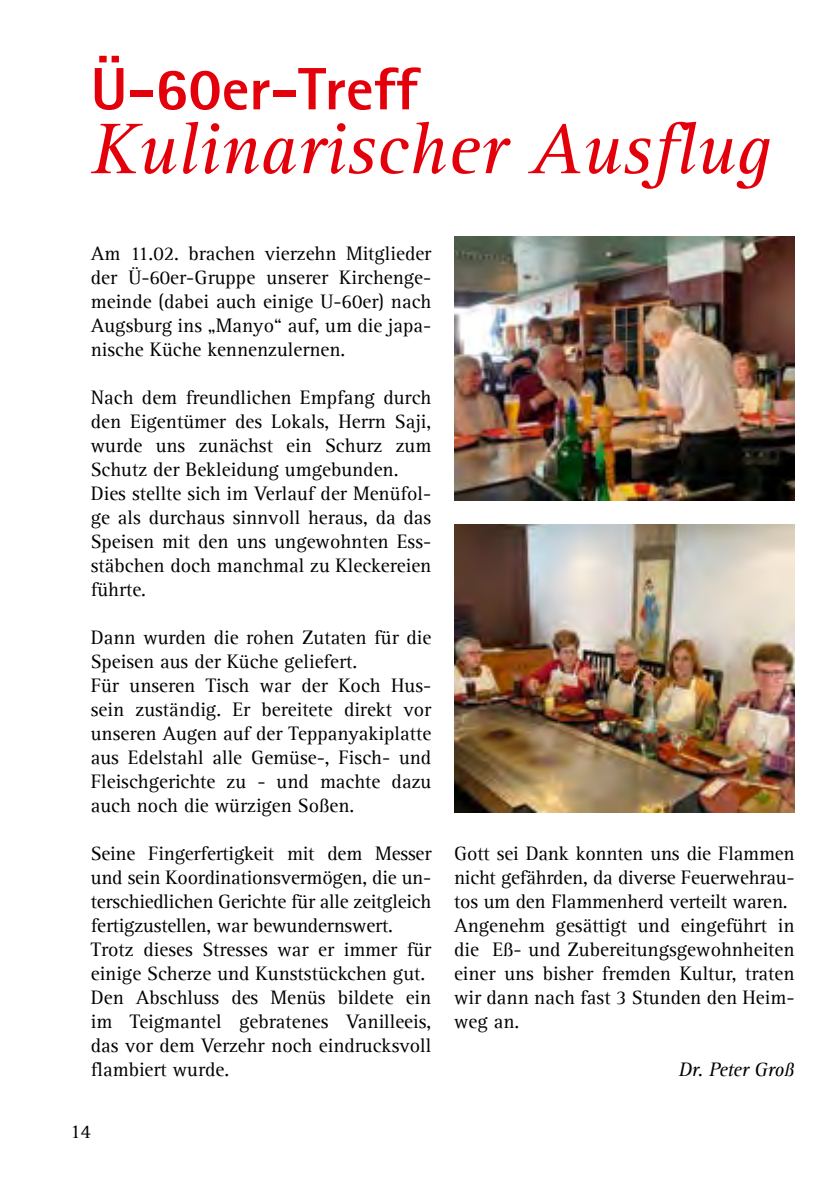
<style>
.page{position:relative;width:840px;height:1191px;background:#fff}
.page>*{position:absolute;margin:0;border:0;box-sizing:border-box;transform-origin:0 0}
.t1{font:italic 74px "Agfa Rotis Serif";color:#e3000b}
.t2{font:800 59.8px "Agfa Rotis Sans Serif";color:#e3000b}
.t3{font:20px/24px "Agfa Rotis Serif";color:#000}
.t4{font:italic 20px "Agfa Rotis Serif";letter-spacing:-.02em;color:#000}
</style>
<div class="page">
<img style="left:454px;top:236px;width:340px;height:264px">
<img style="left:454px;top:524px;width:340px;height:288px">
<h2 class="t2" style="left:91px;top:51px;width:328px">Ü-60er-Treff</h2>
<h1 class="t1" style="left:91px;top:107px;width:680px">Kulinarischer Ausflug</h1>
<p class="t3" style="left:91px;top:242px;width:342px;text-align:justify">Am 11.02. brachen vierzehn Mitglieder der Ü-60er-Gruppe unserer Kirchenge&shy;meinde (dabei auch einige U-60er) nach Augsburg ins „Manyo“ auf, um die japa&shy;nische Küche kennenzulernen.</p>
<p class="t3" style="left:91px;top:386px;width:342px">Nach dem freundlichen Empfang durch den Eigentümer des Lokals, Herrn Saji, wurde uns zunächst ein Schurz zum Schutz der Bekleidung umgebunden.<br>Dies stellte sich im Verlauf der Menüfol&shy;ge als durchaus sinnvoll heraus, da das Speisen mit den uns ungewohnten Ess&shy;stäbchen doch manchmal zu Kleckereien führte.</p>
<p class="t3" style="left:91px;top:626px;width:342px">Dann wurden die rohen Zutaten für die Speisen aus der Küche geliefert.<br>Für unseren Tisch war der Koch Hus&shy;sein zuständig. Er bereitete direkt vor unseren Augen auf der Teppanyakiplatte aus Edelstahl alle Gemüse-, Fisch- und Fleischgerichte zu - und machte dazu auch noch die würzigen Soßen.</p>
<p class="t3" style="left:91px;top:842px;width:342px">Seine Fingerfertigkeit mit dem Messer und sein Koordinationsvermögen, die un&shy;terschiedlichen Gerichte für alle zeitgleich fertigzustellen, war bewundernswert.<br>Trotz dieses Stresses war er immer für einige Scherze und Kunststückchen gut.<br>Den Abschluss des Menüs bildete ein im Teigmantel gebratenes Vanilleeis, das vor dem Verzehr noch eindrucksvoll flambiert wurde.</p>
<p class="t3" style="left:70px;top:1119px;width:22px">14</p>
<p class="t3" style="left:454px;top:842px;width:342px">Gott sei Dank konnten uns die Flammen nicht gefährden, da diverse Feuerwehrau&shy;tos um den Flammenherd verteilt waren.<br>Angenehm gesättigt und eingeführt in die Eß- und Zubereitungsgewohnheiten einer uns bisher fremden Kultur, traten wir dann nach fast 3 Stunden den Heim&shy;weg an.</p>
<p class="t4" style="left:678px;top:1058px;width:117px">Dr. Peter Groß</p>
</div>
